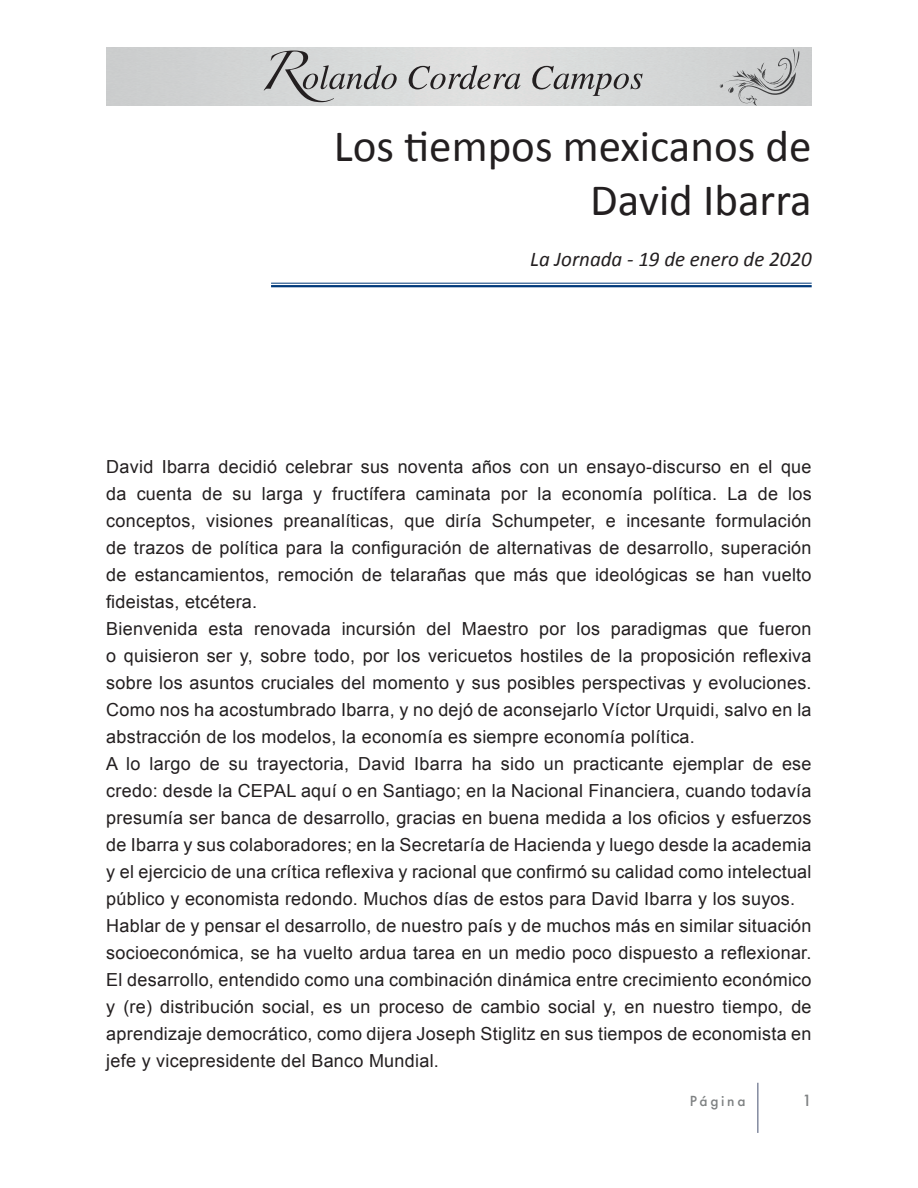
<style>
.page{position:relative;width:918px;height:1188px;background:#fff}
.page>*{position:absolute;margin:0;border:0;box-sizing:border-box;transform-origin:0 0}
.t1{font:45px "Calibri";color:#231f20}
.t2{font:italic 21px "Calibri";color:#231f20}
.t3{font:18px/27px "Arial";letter-spacing:.015em;color:#231f20;text-align:justify}
.t4{font:500 15px "Futura";color:#7e8182}
.t5{font:500 13.5px "Futura";letter-spacing:.2em;color:#7e8182}
</style>
<div class="page">
<svg style="left:264px;top:51px;width:133px;height:51px;background:#bbbcbc"></svg>
<svg style="left:409px;top:65px;width:112px;height:24px;background:#b4b3b3"></svg>
<svg style="left:532px;top:66px;width:111px;height:30px;background:#b7b7b7"></svg>
<svg style="left:719px;top:49px;width:80px;height:57px;background:#bfc0c1"></svg>
<hr style="left:757px;top:1083px;width:2px;height:50px;background:#848ba0">
<hr style="left:271px;top:283px;width:541px;height:1px;background:#013a7a">
<hr style="left:271px;top:285px;width:541px;height:2px;background:#013a7a">
<p class="t1" style="left:334px;top:118px;width:479px">Los tiempos mexicanos de</p>
<p class="t1" style="left:590px;top:172px;width:223px">David Ibarra</p>
<p class="t2" style="left:530px;top:244px;width:283px">La Jornada - 19 de enero de 2020</p>
<p class="t3" style="left:106px;top:454px;width:707px">David Ibarra decidió celebrar sus noventa años con un ensayo-discurso en el que da cuenta de su larga y fructífera caminata por la economía política. La de los conceptos, visiones preanalíticas, que diría Schumpeter, e incesante formulación de trazos de política para la configuración de alternativas de desarrollo, superación de estancamientos, remoción de telarañas que más que ideológicas se han vuelto fideistas, etcétera.</p>
<p class="t3" style="left:106px;top:616px;width:707px">Bienvenida esta renovada incursión del Maestro por los paradigmas que fueron o quisieron ser y, sobre todo, por los vericuetos hostiles de la proposición reflexiva sobre los asuntos cruciales del momento y sus posibles perspectivas y evoluciones.<br>Como nos ha acostumbrado Ibarra, y no dejó de aconsejarlo Víctor Urquidi, salvo en la abstracción de los modelos, la economía es siempre economía política.</p>
<p class="t3" style="left:106px;top:751px;width:707px">A lo largo de su trayectoria, David Ibarra ha sido un practicante ejemplar de ese credo: desde la CEPAL aquí o en Santiago; en la Nacional Financiera, cuando todavía presumía ser banca de desarrollo, gracias en buena medida a los oficios y esfuerzos de Ibarra y sus colaboradores; en la Secretaría de Hacienda y luego desde la academia y el ejercicio de una crítica reflexiva y racional que confirmó su calidad como intelectual público y economista redondo. Muchos días de estos para David Ibarra y los suyos.</p>
<p class="t3" style="left:106px;top:913px;width:707px">Hablar de y pensar el desarrollo, de nuestro país y de muchos más en similar situación socioeconómica, se ha vuelto ardua tarea en un medio poco dispuesto a reflexionar.<br>El desarrollo, entendido como una combinación dinámica entre crecimiento económico y (re) distribución social, es un proceso de cambio social y, en nuestro tiempo, de aprendizaje democrático, como dijera Joseph Stiglitz en sus tiempos de economista en jefe y vicepresidente del Banco Mundial.</p>
<p class="t5" style="left:690px;top:1092px;width:57px">Página</p>
<p class="t4" style="left:802px;top:1091px;width:11px">1</p>
</div>
